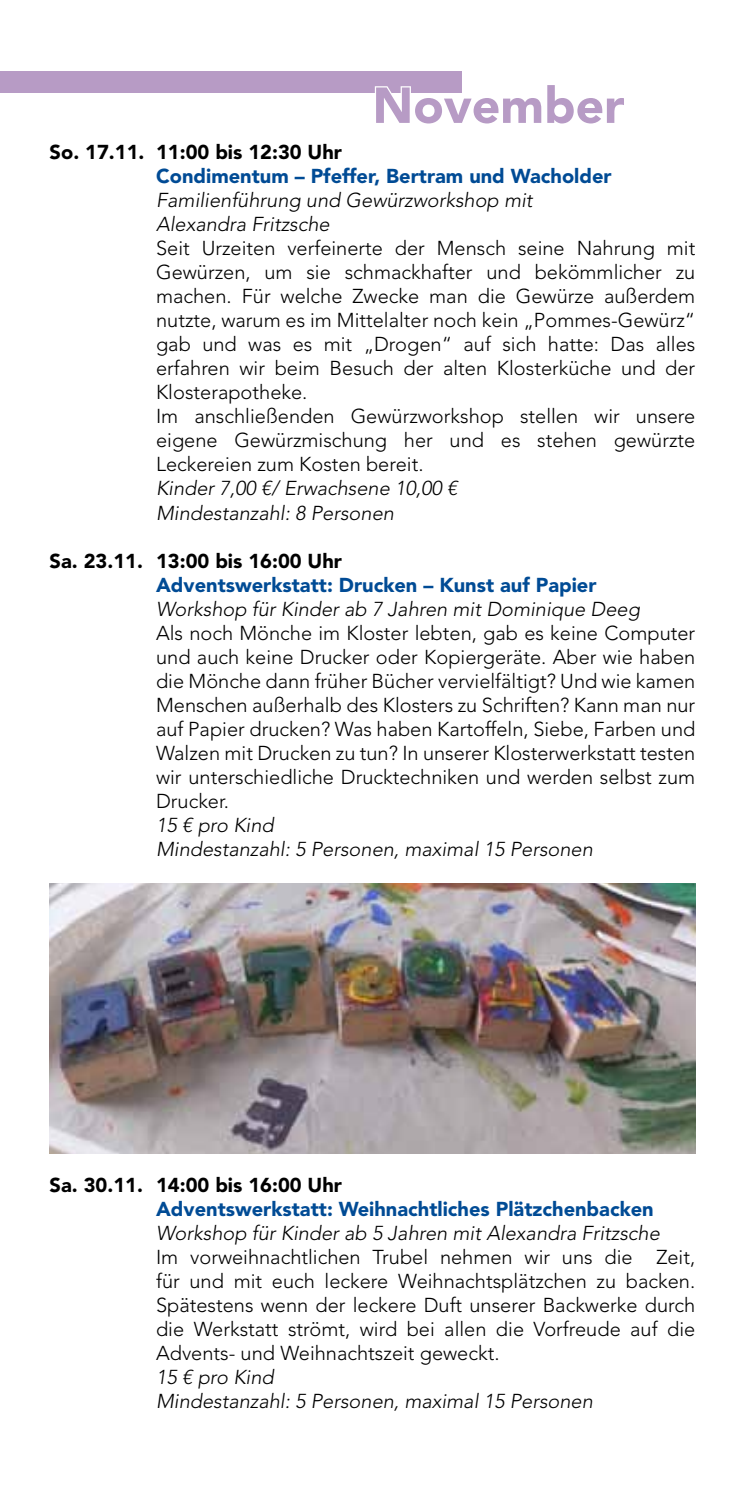
<style>
.page{position:relative;width:745px;height:1489px;background:#fff}
.page>*{position:absolute;margin:0;border:0;box-sizing:border-box;transform-origin:0 0}
.t1{font:900 50px "Avenir LT Std";color:#b79bc5}
.t2{font:300 20px/24px "Avenir LT Std";color:#000;text-align:justify}
.t3{font:italic 300 20px/24px "Avenir LT Std";color:#000}
.t4{font:900 20px "Avenir LT Std";color:#004b95}
.t5{font:900 20px "Avenir LT Std";color:#000}
</style>
<div class="page">
<img style="left:50px;top:883px;width:644px;height:270px">
<div style="left:0;top:71px;width:461px;height:21px;background:#b79bc5"></div>
<svg style="left:373px;top:83px;width:89px;height:10px"></svg>
<h1 class="t1" style="left:372px;top:75px;width:253px">November</h1>
<p class="t5" style="left:50px;top:140px;width:294px">So. 17.11. 11:00 bis 12:30 Uhr</p>
<p class="t4" style="left:156px;top:164px;width:457px">Condimentum – Pfeffer, Bertram und Wacholder</p>
<p class="t3" style="left:156px;top:189px;width:378px">Familienführung und Gewürzworkshop mit<br>Alexandra Fritzsche</p>
<p class="t2" style="left:156px;top:236px;width:540px;text-align:left">Seit Urzeiten verfeinerte der Mensch seine Nahrung mit Gewürzen, um sie schmackhafter und bekömmlicher zu machen. Für welche Zwecke man die Gewürze außerdem nutzte, warum es im Mittelalter noch kein „Pommes-Gewürz“ gab und was es mit „Drogen“ auf sich hatte: Das alles erfahren wir beim Besuch der alten Klosterküche und der Klosterapotheke.<br>Im anschließenden Gewürzworkshop stellen wir unsere eigene Gewürzmischung her und es stehen gewürzte Leckereien zum Kosten bereit.</p>
<p class="t3" style="left:156px;top:477px;width:303px">Kinder 7,00 €/ Erwachsene 10,00 €<br>Mindestanzahl: 8 Personen</p>
<p class="t5" style="left:50px;top:548px;width:294px">Sa. 23.11. 13:00 bis 16:00 Uhr</p>
<p class="t4" style="left:156px;top:572px;width:441px">Adventswerkstatt: Drucken – Kunst auf Papier</p>
<p class="t3" style="left:156px;top:597px;width:485px">Workshop für Kinder ab 7 Jahren mit Dominique Deeg</p>
<p class="t2" style="left:156px;top:620px;width:540px">Als noch Mönche im Kloster lebten, gab es keine Computer und auch keine Drucker oder Kopiergeräte. Aber wie haben die Mönche dann früher Bücher vervielfältigt? Und wie kamen Menschen außerhalb des Klosters zu Schriften? Kann man nur auf Papier drucken? Was haben Kartoffeln, Siebe, Farben und Walzen mit Drucken zu tun? In unserer Klosterwerkstatt testen wir unterschiedliche Drucktechniken und werden selbst zum Drucker.</p>
<p class="t3" style="left:156px;top:813px;width:438px">15 € pro Kind<br>Mindestanzahl: 5 Personen, maximal 15 Personen</p>
<p class="t5" style="left:50px;top:1172px;width:294px">Sa. 30.11. 14:00 bis 16:00 Uhr</p>
<p class="t4" style="left:156px;top:1196px;width:499px">Adventswerkstatt: Weihnachtliches Plätzchenbacken</p>
<p class="t3" style="left:156px;top:1221px;width:505px">Workshop für Kinder ab 5 Jahren mit Alexandra Fritzsche</p>
<p class="t2" style="left:156px;top:1244px;width:540px">Im vorweihnachtlichen Trubel nehmen wir uns die Zeit, für und mit euch leckere Weihnachtsplätzchen zu backen.<br>Spätestens wenn der leckere Duft unserer Backwerke durch die Werkstatt strömt, wird bei allen die Vorfreude auf die Advents- und Weihnachtszeit geweckt.</p>
<p class="t3" style="left:156px;top:1365px;width:438px">15 € pro Kind<br>Mindestanzahl: 5 Personen, maximal 15 Personen</p>
</div>
